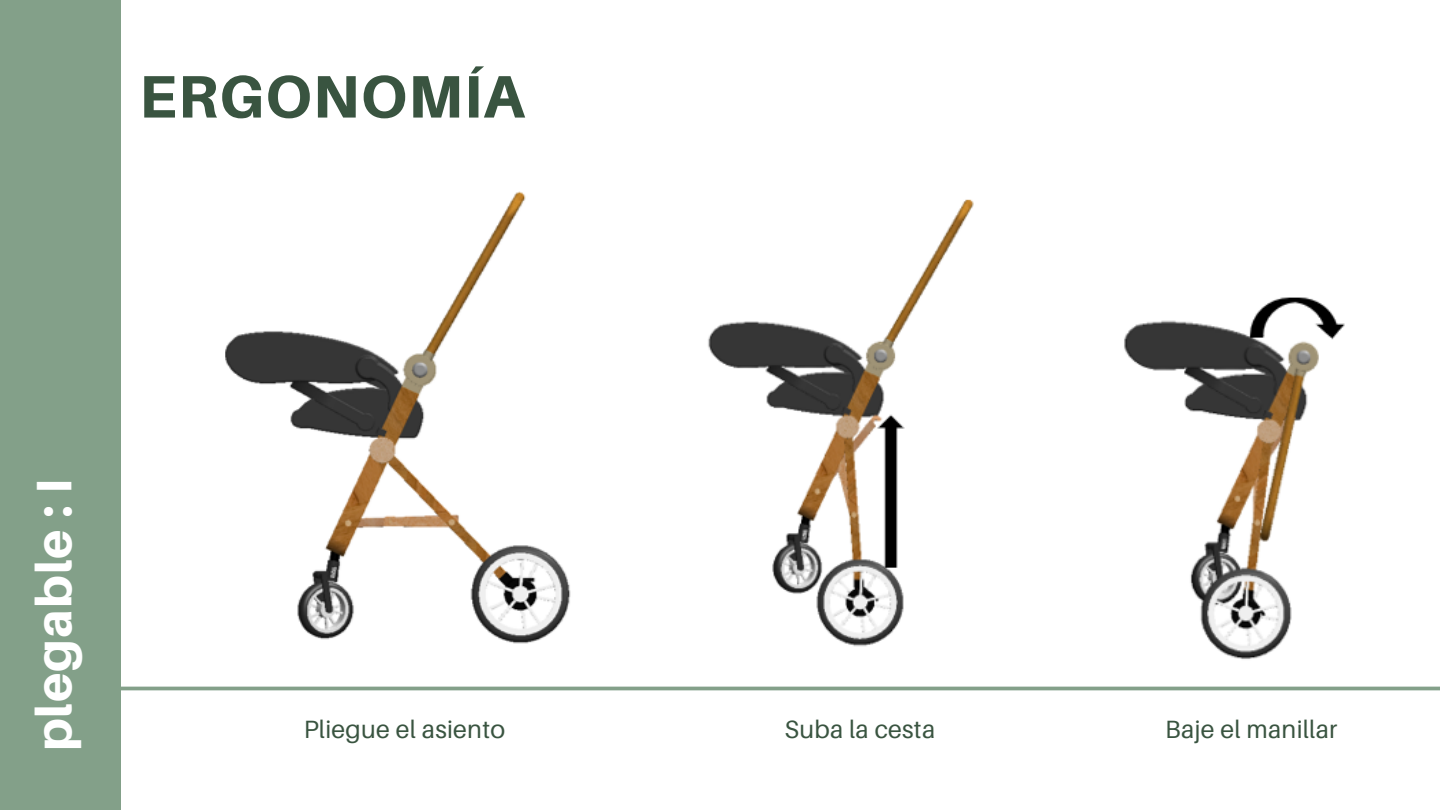
<style>
.page{position:relative;width:1440px;height:810px;background:#fff}
.page>*{position:absolute;margin:0;border:0;box-sizing:border-box;transform-origin:0 0}
.t1{font:800 60px "Aileron";letter-spacing:.02em;color:#395440}
.t2{font:800 50px "Aileron";letter-spacing:.02em;color:#fff}
.t3{font:25px "Aileron";letter-spacing:.01em;color:#395440}
</style>
<div class="page">
<hr style="left:0;top:687px;width:1440px;height:3px;background:#83a089">
<div style="left:0;top:0;width:121px;height:810px;background:#83a089"></div>
<img style="left:225px;top:191px;width:346px;height:453px">
<img style="left:708px;top:199px;width:266px;height:448px">
<img style="left:1124px;top:297px;width:221px;height:363px">
<p class="t1" style="left:139px;top:59px;width:387px">ERGONOMÍA</p>
<p class="t2" style="left:23px;top:751px;width:274px;rotate:-90deg">plegable : I</p>
<p class="t3" style="left:304px;top:713px;width:203px">Pliegue el asiento</p>
<p class="t3" style="left:785px;top:713px;width:152px">Suba la cesta</p>
<p class="t3" style="left:1165px;top:713px;width:174px">Baje el manillar</p>
</div>
